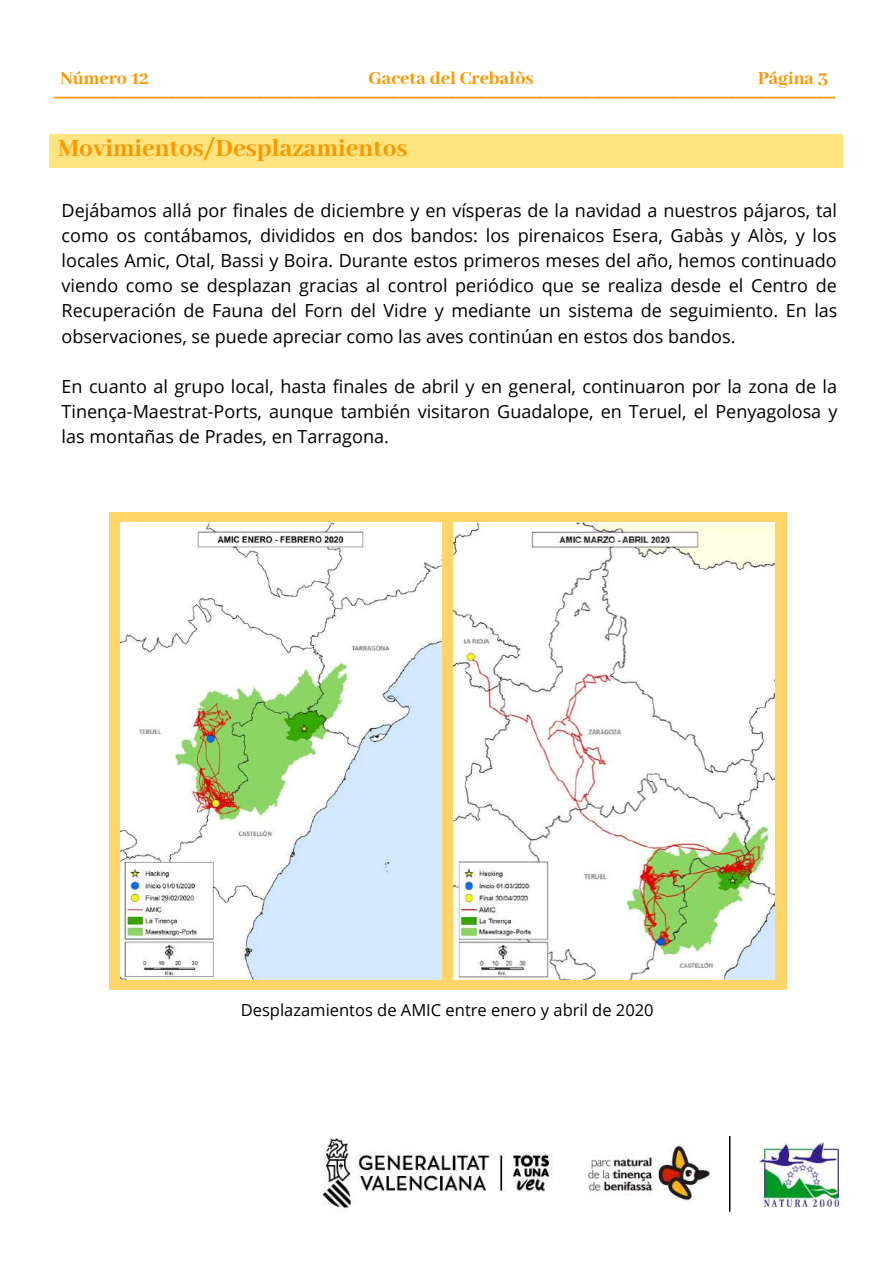
<style>
.page{position:relative;width:894px;height:1264px;background:#fff}
.page>*{position:absolute;margin:0;border:0;box-sizing:border-box;transform-origin:0 0}
.t1{font:800 27px "Abhaya Libre";color:#fc9700}
.t2{font:26.55px "Arimo";color:#fc9700}
.t3{font:800 19.8px "Abhaya Libre";color:#fc9700}
.t4{font:18px/25.2px "Open Sans";color:#000;text-align:justify}
.t5{font:16.5px "Open Sans";color:#000}
</style>
<div class="page">
<img style="left:759px;top:1142px;width:79px;height:64px">
<img style="left:588px;top:1145px;width:122px;height:56px">
<img style="left:322px;top:1138px;width:232px;height:74px">
<svg style="left:729px;top:1136px;width:1px;height:75px"></svg>
<div style="left:49px;top:134px;width:793px;height:34px;background:#ffe480"></div>
<div style="left:109px;top:512px;width:677px;height:477px;background:#ffd56a"></div>
<img style="left:120px;top:523px;width:321px;height:456px">
<img style="left:453px;top:523px;width:321px;height:456px">
<p class="t3" style="left:60px;top:67px;width:90px">Número 12</p>
<p class="t3" style="left:368px;top:67px;width:167px">Gaceta del Crebalòs</p>
<p class="t3" style="left:757px;top:67px;width:72px">Página 3</p>
<h2 class="t2" style="left:54px;top:69px;width:782px">_____________________________________________________</h2>
<h1 class="t1" style="left:58px;top:133px;width:351px">Movimientos/Desplazamientos</h1>
<p class="t4" style="left:62px;top:197px;width:777px">Dejábamos allá por finales de diciembre y en vísperas de la navidad a nuestros pájaros, tal como os contábamos, divididos en dos bandos: los pirenaicos Esera, Gabàs y Alòs, y los locales Amic, Otal, Bassi y Boira. Durante estos primeros meses del año, hemos continuado viendo como se desplazan gracias al control periódico que se realiza desde el Centro de Recuperación de Fauna del Forn del Vidre y mediante un sistema de seguimiento. En las observaciones, se puede apreciar como las aves continúan en estos dos bandos.</p>
<p class="t4" style="left:62px;top:373px;width:777px">En cuanto al grupo local, hasta finales de abril y en general, continuaron por la zona de la Tinença-Maestrat-Ports, aunque también visitaron Guadalope, en Teruel, el Penyagolosa y las montañas de Prades, en Tarragona.</p>
<p class="t5" style="left:241px;top:998px;width:414px">Desplazamientos de AMIC entre enero y abril de 2020</p>
</div>
